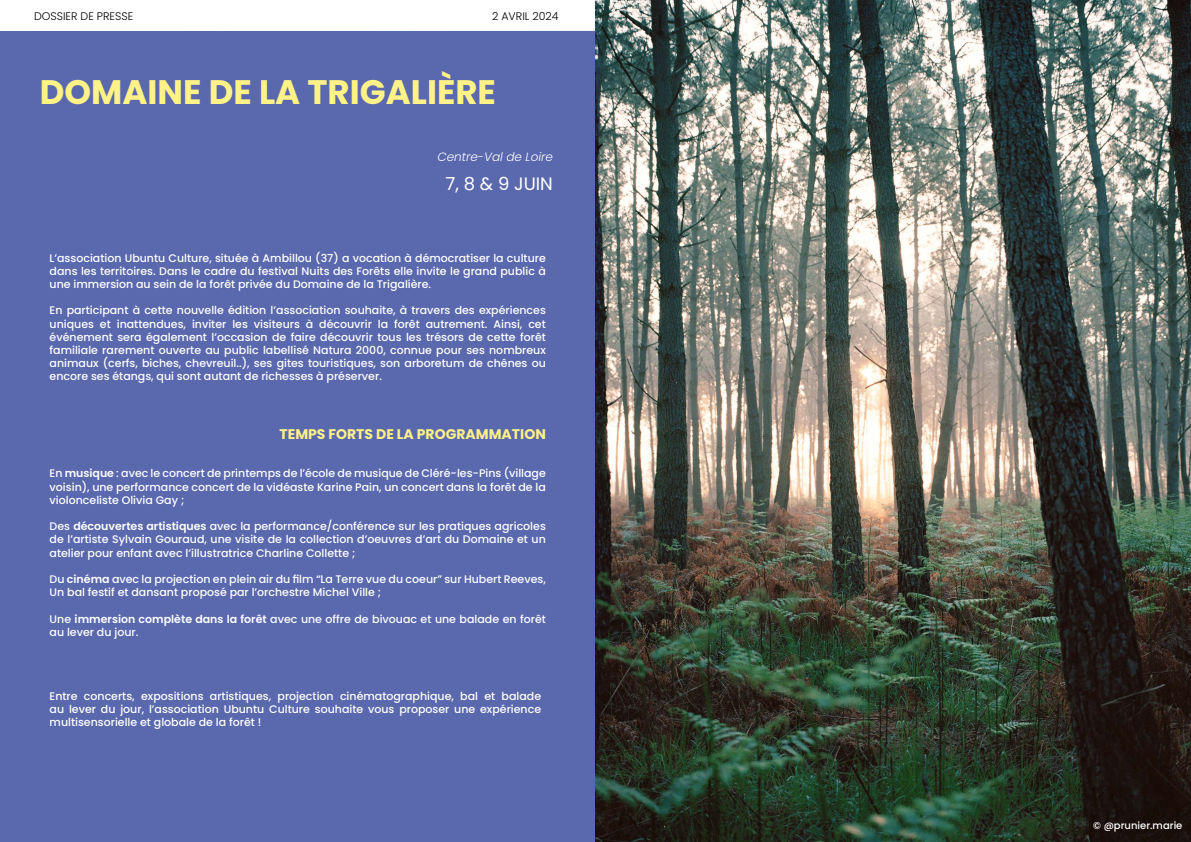
<style>
.page{position:relative;width:1191px;height:842px;background:#5a68ae}
.page>*{position:absolute;margin:0;border:0;box-sizing:border-box;transform-origin:0 0}
.t1{font:700 34px "Poppins";color:#fff286}
.t2{font:18px "Poppins";color:#fff}
.t3{font:700 14px "Poppins";color:#fef187}
.t4{font:italic 300 12px "Poppins";color:#fff}
.t5{font:500 11px/13.2px "Poppins";color:#fff;text-align:justify}
.t6{font:300 11px "Poppins";color:#000}
.t7{font:500 10px "Poppins";color:#fff}
.s1{font-weight:600}
</style>
<div class="page">
<div style="left:0;top:0;width:595px;height:31px;background:#fff"></div>
<img style="left:595px;top:0;width:596px;height:842px">
<p class="t6" style="left:34px;top:9px;width:101px">DOSSIER DE PRESSE</p>
<p class="t6" style="left:492px;top:9px;width:68px">2 AVRIL 2024</p>
<h1 class="t1" style="left:40px;top:73px;width:458px">DOMAINE DE LA TRIGALIÈRE</h1>
<p class="t4" style="left:437px;top:150px;width:117px">Centre-Val de Loire</p>
<h2 class="t2" style="left:445px;top:174px;width:109px">7, 8 &amp; 9 JUIN</h2>
<p class="t5" style="left:50px;top:251px;width:498px">L’association Ubuntu Culture, située à Ambillou (37) a vocation à démocratiser la culture dans les territoires. Dans le cadre du festival Nuits des Forêts elle invite le grand public à une immersion au sein de la forêt privée du Domaine de la Trigalière.</p>
<p class="t5" style="left:50px;top:304px;width:498px">En participant à cette nouvelle édition l’association souhaite, à travers des expériences uniques et inattendues, inviter les visiteurs à découvrir la forêt autrement. Ainsi, cet événement sera également l’occasion de faire découvrir tous les trésors de cette forêt familiale rarement ouverte au public labellisé Natura 2000, connue pour ses nombreux animaux (cerfs, biches, chevreuil..), ses gites touristiques, son arboretum de chênes ou encore ses étangs, qui sont autant de richesses à préserver.</p>
<p class="t3" style="left:279px;top:426px;width:268px">TEMPS FORTS DE LA PROGRAMMATION</p>
<p class="t5" style="left:50px;top:467px;width:498px">En <span class="s1">musique</span> : avec le concert de printemps de l’école de musique de Cléré-les-Pins (village voisin), une performance concert de la vidéaste Karine Pain, un concert dans la forêt de la violonceliste Olivia Gay ;</p>
<p class="t5" style="left:50px;top:520px;width:498px">Des <span class="s1">découvertes artistiques</span> avec la performance/conférence sur les pratiques agricoles de l’artiste Sylvain Gouraud, une visite de la collection d’oeuvres d’art du Domaine et un atelier pour enfant avec l’illustratrice Charline Collette ;</p>
<p class="t5" style="left:50px;top:573px;width:498px">Du <span class="s1">cinéma</span> avec la projection en plein air du film “La Terre vue du coeur” sur Hubert Reeves,<br>Un bal festif et dansant proposé par l’orchestre Michel Ville ;</p>
<p class="t5" style="left:50px;top:612px;width:498px">Une <span class="s1">immersion complète dans la forêt</span> avec une offre de bivouac et une balade en forêt au lever du jour.</p>
<p class="t5" style="left:50px;top:689px;width:493px">Entre concerts, expositions artistiques, projection cinématographique, bal et balade au lever du jour, l’association Ubuntu Culture souhaite vous proposer une expérience multisensorielle et globale de la forêt !</p>
<p class="t7" style="left:1093px;top:820px;width:91px">© @prunier.marie</p>
</div>
